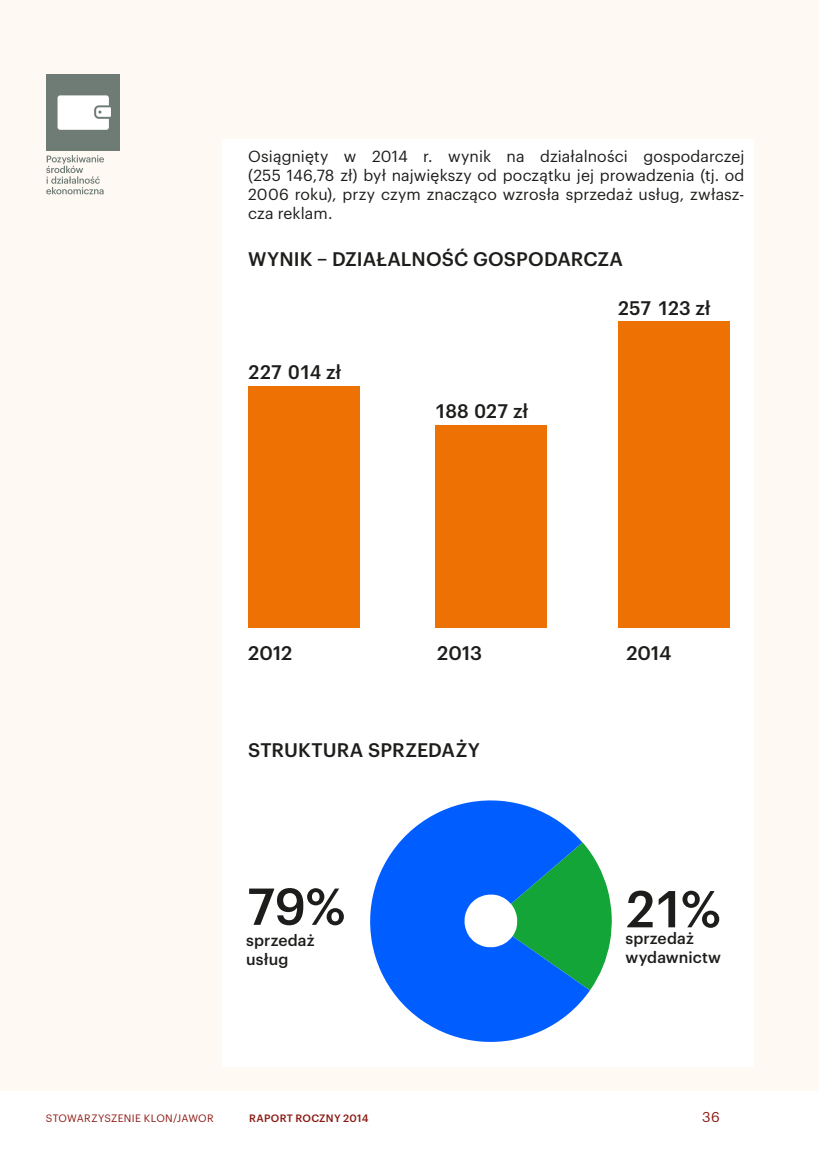
<style>
.page{position:relative;width:819px;height:1166px;background:#fff}
.page>*{position:absolute;margin:0;border:0;box-sizing:border-box;transform-origin:0 0}
.t1{font:500 50.75px "Graphik";color:#1d1d1b}
.t2{font:500 19.25px "Graphik";letter-spacing:.005em;color:#1d1d1b}
.t3{font:500 19.25px "Graphik";letter-spacing:.03em;color:#1d1d1b}
.t4{font:15.75px/19.2px "Graphik";letter-spacing:.005em;color:#1d1d1b;text-align:justify}
.t5{font:500 15.75px/19.2px "Graphik";letter-spacing:.01em;color:#1d1d1b}
.t6{font:14px "Graphik";color:#8d1a14}
.t7{font:10.5px "Graphik";letter-spacing:.02em;color:#8d1a14}
.t8{font:500 10.5px "Graphik";letter-spacing:.03em;color:#8d1a14}
</style>
<div class="page">
<div style="left:0;top:0;width:819px;height:1091px;background:#fff9f4"></div>
<div style="left:222px;top:139px;width:531px;height:928px;background:#fff"></div>
<svg style="left:46px;top:155px;width:58px;height:39px"></svg>
<div style="left:46px;top:74px;width:74px;height:77px;background:#6e7c75"></div>
<svg style="left:58px;top:95px;width:53px;height:35px;background:#f1f3f2"></svg>
<div style="left:248px;top:386px;width:112px;height:242px;background:#ee7203"></div>
<div style="left:435px;top:425px;width:111px;height:203px;background:#ee7203"></div>
<div style="left:617px;top:321px;width:112px;height:307px;background:#ee7203"></div>
<svg style="left:370px;top:800px;width:220px;height:242px;fill:#005dff"></svg>
<svg style="left:464px;top:842px;width:148px;height:148px"></svg>
<p class="t4" style="left:248px;top:145px;width:498px">Osiągnięty w 2014 r. wynik na działalności gospodarczej (255 146,78 zł) był największy od początku jej prowadzenia (tj. od 2006 roku), przy czym znacząco wzrosła sprzedaż usług, zwłasz&shy;cza reklam.</p>
<p class="t2" style="left:248px;top:245px;width:376px">WYNIK – DZIAŁALNOŚĆ GOSPODARCZA</p>
<p class="t2" style="left:248px;top:358px;width:94px">227 014 ZŁ</p>
<p class="t2" style="left:435px;top:397px;width:95px">188 027 ZŁ</p>
<p class="t2" style="left:617px;top:293px;width:94px">257 123 ZŁ</p>
<p class="t2" style="left:248px;top:638px;width:45px">2012</p>
<p class="t2" style="left:437px;top:638px;width:46px">2013</p>
<p class="t2" style="left:626px;top:638px;width:46px">2014</p>
<p class="t2" style="left:248px;top:735px;width:37px">STRUK</p>
<p class="t3" style="left:311px;top:735px;width:170px">TURA SPRZEDAŻY</p>
<h1 class="t1" style="left:246px;top:868px;width:101px">79%</h1>
<h1 class="t1" style="left:625px;top:870px;width:97px">21%</h1>
<p class="t5" style="left:246px;top:929px;width:70px">SPRZEDAŻ<br>USŁUG</p>
<p class="t5" style="left:625px;top:927px;width:97px">SPRZEDAŻ<br>WYDAWNICTW</p>
<p class="t7" style="left:46px;top:1110px;width:169px">Stowarzyszenie Klon/Jawor</p>
<p class="t8" style="left:249px;top:1110px;width:121px">RAPORT ROCZNY 2014</p>
<p class="t6" style="left:702px;top:1106px;width:19px">36</p>
</div>
